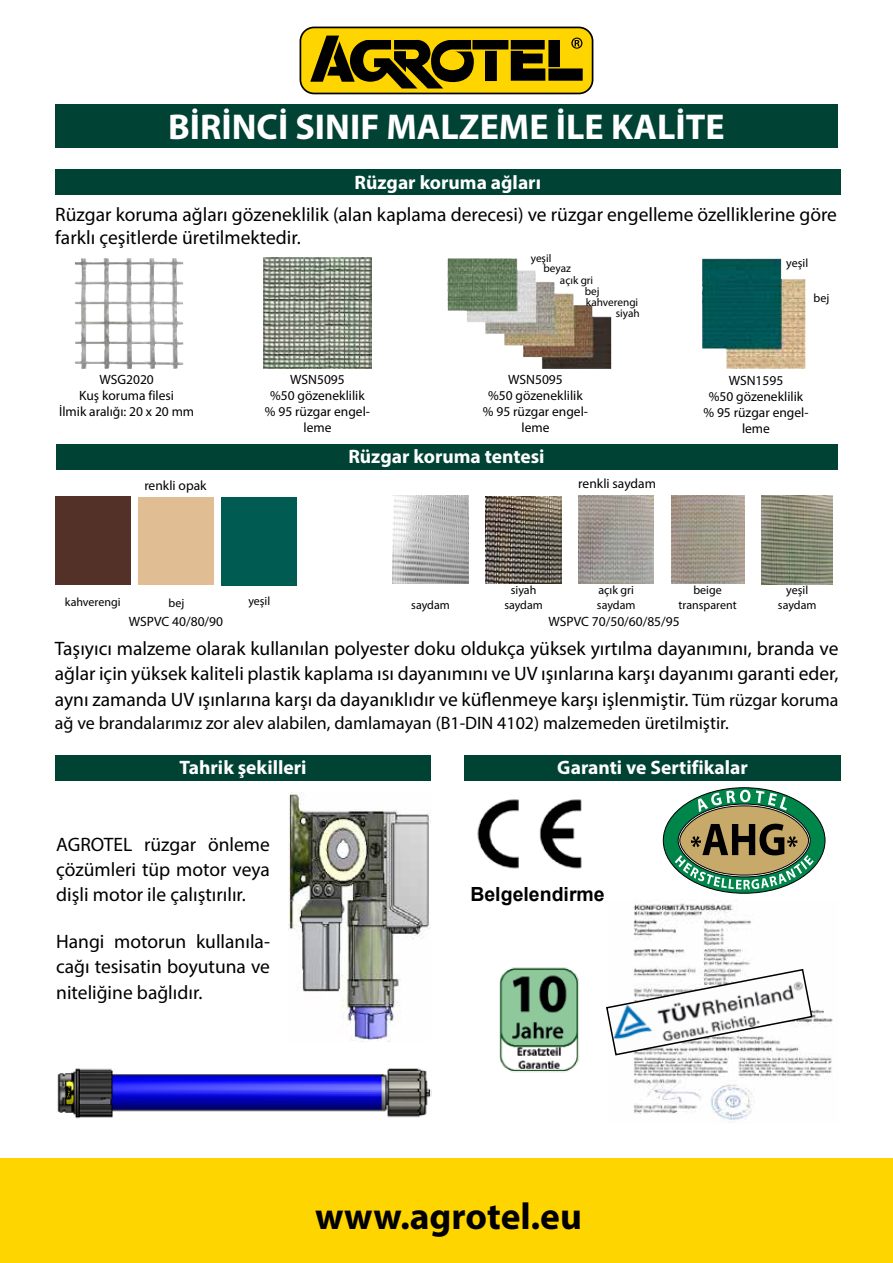
<style>
.page{position:relative;width:893px;height:1263px;background:#fff}
.page>*{position:absolute;margin:0;border:0;box-sizing:border-box;transform-origin:0 0}
.t1{font:700 37.5px "Myriad Pro";color:#000}
.t2{font:700 36px "Myriad Pro";color:#fff}
.t3{font:19.5px/25.3px "Myriad Pro";color:#000;text-align:justify}
.t4{font:700 19.5px "Myriad Pro";color:#fff}
.t5{font:700 19.5px "Arial";color:#000}
.t6{font:18px "Myriad Pro";color:#000}
.t7{font:13.5px/16.2px "Myriad Pro";color:#000;text-align:center}
.t8{font:12px/14.4px "Myriad Pro";color:#000;text-align:center}
.t9{font:11.25px/9.9px "Myriad Pro";color:#000}
.s1{font-size:18px}
</style>
<div class="page">
<div style="left:0;top:1158px;width:893px;height:105px;background:#ffd500"></div>
<svg style="left:300px;top:27px;width:293px;height:67px"></svg>
<div style="left:56px;top:444px;width:781px;height:26px;background:#004334"></div>
<img style="left:75px;top:258px;width:108px;height:111px">
<img style="left:263px;top:257px;width:109px;height:112px">
<img style="left:702px;top:259px;width:103px;height:110px">
<img style="left:448px;top:258px;width:68px;height:76px">
<div style="left:55px;top:170px;width:785px;height:25px;background:#004334"></div>
<div style="left:55px;top:104px;width:783px;height:44px;background:#004334"></div>
<div style="left:138px;top:497px;width:75px;height:87px;background:#e1bd93"></div>
<div style="left:221px;top:497px;width:76px;height:88px;background:#005b52"></div>
<img style="left:486px;top:496px;width:75px;height:88px">
<img style="left:579px;top:496px;width:75px;height:88px">
<img style="left:762px;top:496px;width:71px;height:88px">
<img style="left:671px;top:496px;width:73px;height:88px">
<div style="left:464px;top:755px;width:377px;height:25px;background:#004334"></div>
<img style="left:633px;top:903px;width:200px;height:220px">
<svg style="left:606px;top:968px;width:207px;height:88px"></svg>
<div style="left:56px;top:496px;width:75px;height:88px;background:#533128"></div>
<img style="left:499px;top:967px;width:80px;height:105px">
<svg style="left:663px;top:788px;width:162px;height:105px;fill:#00854a"></svg>
<div style="left:680px;top:806px;width:128px;height:69px;background:#c7a969;border-radius:50%"></div>
<svg style="left:698px;top:790px;width:52px;height:22px"></svg>
<svg style="left:756px;top:790px;width:31px;height:20px"></svg>
<svg style="left:675px;top:824px;width:139px;height:65px"></svg>
<img style="left:477px;top:799px;width:105px;height:70px">
<img style="left:393px;top:496px;width:75px;height:88px">
<div style="left:55px;top:755px;width:376px;height:25px;background:#004334"></div>
<img style="left:288px;top:793px;width:143px;height:249px">
<img style="left:57px;top:1068px;width:374px;height:51px">
<h2 class="t2" style="left:168px;top:104px;width:558px">BİRİNCİ SINIF MALZEME İLE KALİTE</h2>
<p class="t4" style="left:354px;top:170px;width:188px">Rüzgar koruma ağları</p>
<p class="t3" style="left:55px;top:202px;width:783px;line-height:23.4px">Rüzgar koruma ağları gözeneklilik (alan kaplama derecesi) ve rüzgar engelleme özelliklerine göre farklı çeşitlerde üretilmektedir.</p>
<p class="t8" style="left:786px;top:256px;width:23px">yeşil</p>
<p class="t8" style="left:814px;top:291px;width:17px">bej</p>
<p class="t9" style="left:544px;top:253px;width:29px;text-indent:-13px">yeşil beyaz</p>
<p class="t9" style="left:560px;top:275px;width:35px">açık gri</p>
<p class="t9" style="left:585px;top:286px;width:16px">bej</p>
<p class="t9" style="left:586px;top:297px;width:54px">kahverengi</p>
<p class="t9" style="left:616px;top:308px;width:26px">siyah</p>
<p class="t7" style="left:59px;top:371px;width:137px">WSG2020<br>Kuş koruma filesi<br>İlmik aralığı: 20 x 20 mm</p>
<p class="t7" style="left:265px;top:371px;width:107px">WSN5095<br>%50 gözeneklilik % 95 rüzgar engel&shy;leme</p>
<p class="t7" style="left:703px;top:372px;width:107px">WSN1595<br>%50 gözeneklilik % 95 rüzgar engel&shy;leme</p>
<p class="t7" style="left:483px;top:371px;width:107px">WSN5095<br>%50 gözeneklilik % 95 rüzgar engel&shy;leme</p>
<p class="t4" style="left:348px;top:444px;width:198px">Rüzgar koruma tentesi</p>
<p class="t7" style="left:144px;top:477px;width:64px">renkli opak</p>
<p class="t7" style="left:578px;top:475px;width:79px">renkli saydam</p>
<p class="t8" style="left:65px;top:594px;width:57px">kahverengi</p>
<p class="t8" style="left:169px;top:595px;width:17px">bej</p>
<p class="t8" style="left:248px;top:594px;width:23px">yeşil</p>
<p class="t8" style="left:504px;top:583px;width:40px">siyah saydam</p>
<p class="t8" style="left:679px;top:583px;width:60px">beige transparent</p>
<p class="t8" style="left:778px;top:583px;width:40px">yeşil saydam</p>
<p class="t8" style="left:597px;top:583px;width:40px;text-align:left">açık gri saydam</p>
<p class="t7" style="left:548px;top:613px;width:133px">WSPVC 70/50/60/85/95</p>
<p class="t8" style="left:411px;top:598px;width:40px">saydam</p>
<p class="t7" style="left:129px;top:613px;width:96px">WSPVC 40/80/90</p>
<p class="t3" style="left:55px;top:636px;width:785px">Taşıyıcı malzeme olarak kullanılan polyester doku oldukça yüksek yırtılma dayanımını, branda ve ağlar için yüksek kaliteli plastik kaplama ısı dayanımını ve UV ışınlarına karşı dayanımı garanti eder, aynı zamanda UV ışınlarına karşı da dayanıklıdır ve küflenmeye karşı işlenmiştir. <span class="s1">Tüm rüzgar koruma</span></p>
<p class="t6" style="left:55px;top:712px;width:676px">ağ ve brandalarımız zor alev alabilen, damlamayan (B1-DIN 4102) malzemeden üretilmiştir.</p>
<p class="t4" style="left:179px;top:755px;width:129px">Tahrik şekilleri</p>
<p class="t3" style="left:56px;top:831px;width:215px">AGROTEL rüzgar önleme çözümleri tüp motor veya dişli motor ile çalıştırılır.</p>
<p class="t3" style="left:56px;top:928px;width:215px">Hangi motorun kullanıla&shy;cağı tesisatin boyutuna ve niteliğine bağlıdır.</p>
<p class="t4" style="left:557px;top:755px;width:192px">Garanti ve Sertifikalar</p>
<p class="t5" style="left:470px;top:881px;width:136px">Belgelendirme</p>
<h1 class="t1" style="left:315px;top:1191px;width:268px">www.agrotel.eu</h1>
</div>
